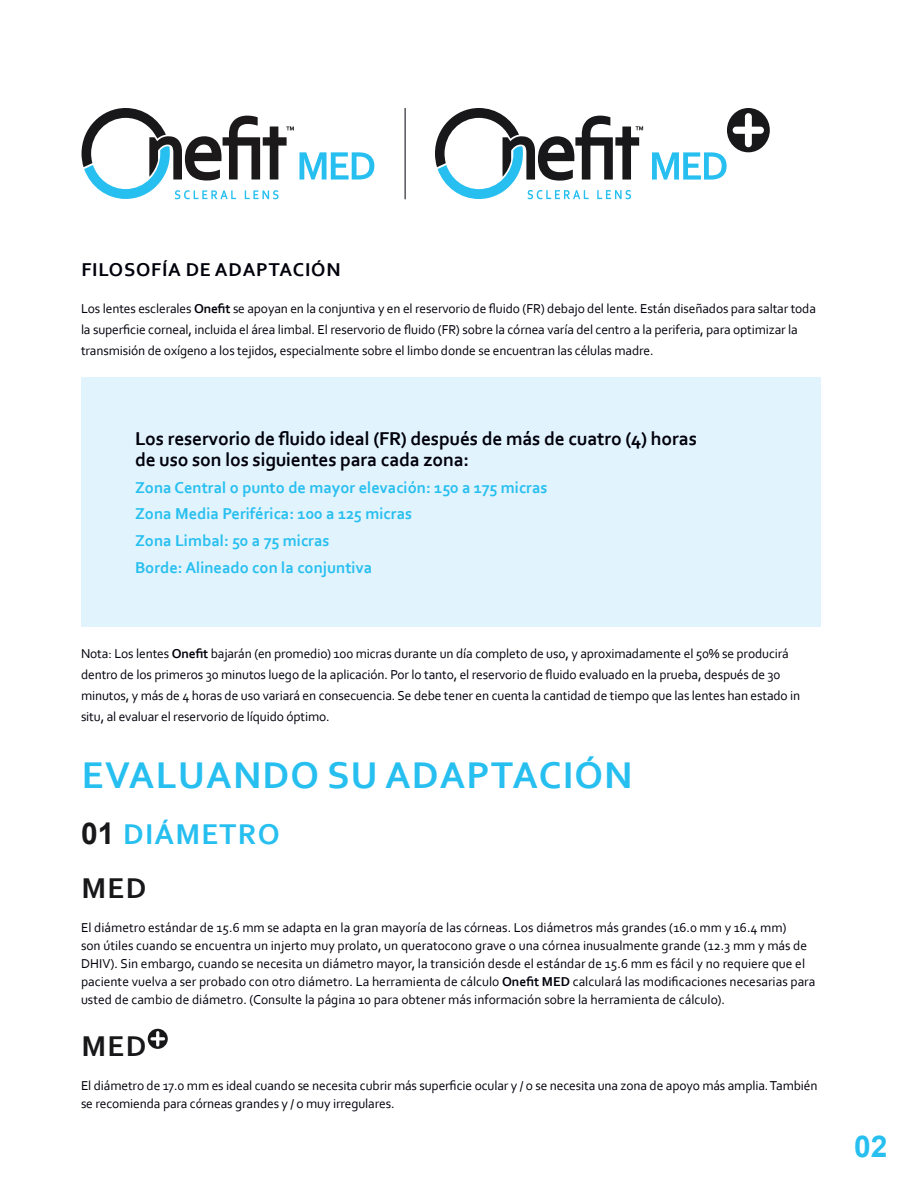
<style>
.page{position:relative;width:918px;height:1188px;background:#fff}
.page>*{position:absolute;margin:0;border:0;box-sizing:border-box;transform-origin:0 0}
.t1{font:700 39px "Corbel";letter-spacing:.03em;color:#26bff0}
.t2{font:700 30px/54px "Corbel";letter-spacing:.04em;color:#26bff0}
.t3{font:700 30px "Corbel";color:#181719}
.t4{font:700 30px "Arial";color:#26bff0}
.t5{font:700 19.5px/21px "Corbel";letter-spacing:-.01em;color:#00000b}
.t6{font:700 19.5px "Corbel";letter-spacing:.04em;color:#00000b}
.t7{font:700 16.5px "Corbel";color:#26bff0}
.t8{font:13.5px/21px "Corbel";letter-spacing:-.01em;color:#00000b}
.s1{font-weight:700}
.s2{font-family:"Arial";color:#181719}
.s3{color:#181719}
</style>
<div class="page">
<div style="left:81px;top:377px;width:740px;height:249px;background:#e1f3fc"></div>
<svg style="left:82px;top:108px;width:292px;height:91px"></svg>
<svg style="left:652px;top:152px;width:75px;height:28px"></svg>
<div style="left:727px;top:108px;width:43px;height:44px;background:#181719;border-radius:50%"></div>
<svg style="left:733px;top:113px;width:31px;height:34px"></svg>
<svg style="left:435px;top:108px;width:208px;height:91px"></svg>
<hr style="left:405px;top:108px;width:1px;height:91px;background:#00000b">
<svg style="left:148px;top:1029px;width:20px;height:20px"></svg>
<svg style="left:150px;top:1031px;width:15px;height:16px"></svg>
<p class="t6" style="left:81px;top:257px;width:261px">FILOSOFÍA DE ADAPTACIÓN</p>
<p class="t8" style="left:81px;top:298px;width:737px">Los lentes esclerales <span class="s1">Onefit</span> se apoyan en la conjuntiva y en el reservorio de fluido (FR) debajo del lente. Están diseñados para saltar toda la superficie corneal, incluida el área limbal. El reservorio de fluido (FR) sobre la córnea varía del centro a la periferia, para optimizar la transmisión de oxígeno a los tejidos, especialmente sobre el limbo donde se encuentran las células madre.</p>
<p class="t5" style="left:135px;top:428px;width:563px">Los reservorio de fluido ideal (FR) después de más de cuatro (4) horas de uso son los siguientes para cada zona:</p>
<p class="t7" style="left:135px;top:477px;width:414px">Zona Central o punto de mayor elevación: 150 a 175 micras</p>
<p class="t7" style="left:135px;top:504px;width:279px">Zona Media Periférica: 100 a 125 micras</p>
<p class="t7" style="left:135px;top:530px;width:196px">Zona Limbal: 50 a 75 micras</p>
<p class="t7" style="left:135px;top:557px;width:239px">Borde: Alineado con la conjuntiva</p>
<p class="t8" style="left:81px;top:642px;width:721px">Nota: Los lentes <span class="s1">Onefit</span> bajarán (en promedio) 100 micras durante un día completo de uso, y aproximadamente el 50% se producirá dentro de los primeros 30 minutos luego de la aplicación. Por lo tanto, el reservorio de fluido evaluado en la prueba, después de 30 minutos, y más de 4 horas de uso variará en consecuencia. Se debe tener en cuenta la cantidad de tiempo que las lentes han estado in situ, al evaluar el reservorio de líquido óptimo.</p>
<p class="t1" style="left:82px;top:751px;width:552px">EVALUANDO SU ADAPTACIÓN</p>
<p class="t2" style="left:81px;top:806px;width:200px"><span class="s2">01</span> DIÁMETRO<br><span class="s3">MED</span></p>
<p class="t8" style="left:81px;top:918px;width:736px;line-height:18px">El diámetro estándar de 15.6 mm se adapta en la gran mayoría de las córneas. Los diámetros más grandes (16.0 mm y 16.4 mm)<br>son útiles cuando se encuentra un injerto muy prolato, un queratocono grave o una córnea inusualmente grande (12.3 mm y más de DHIV). Sin embargo, cuando se necesita un diámetro mayor, la transición desde el estándar de 15.6 mm es fácil y no requiere que el paciente vuelva a ser probado con otro diámetro. La herramienta de cálculo <span class="s1">Onefit MED</span> calculará las modificaciones necesarias para usted de cambio de diámetro. (Consulte la página 10 para obtener más información sobre la herramienta de cálculo).</p>
<p class="t3" style="left:82px;top:1028px;width:66px">MED</p>
<p class="t8" style="left:81px;top:1077px;width:738px;line-height:18px">El diámetro de 17.0 mm es ideal cuando se necesita cubrir más superficie ocular y / o se necesita una zona de apoyo más amplia. También se recomienda para córneas grandes y / o muy irregulares.</p>
<p class="t4" style="left:854px;top:1126px;width:35px">02</p>
</div>
